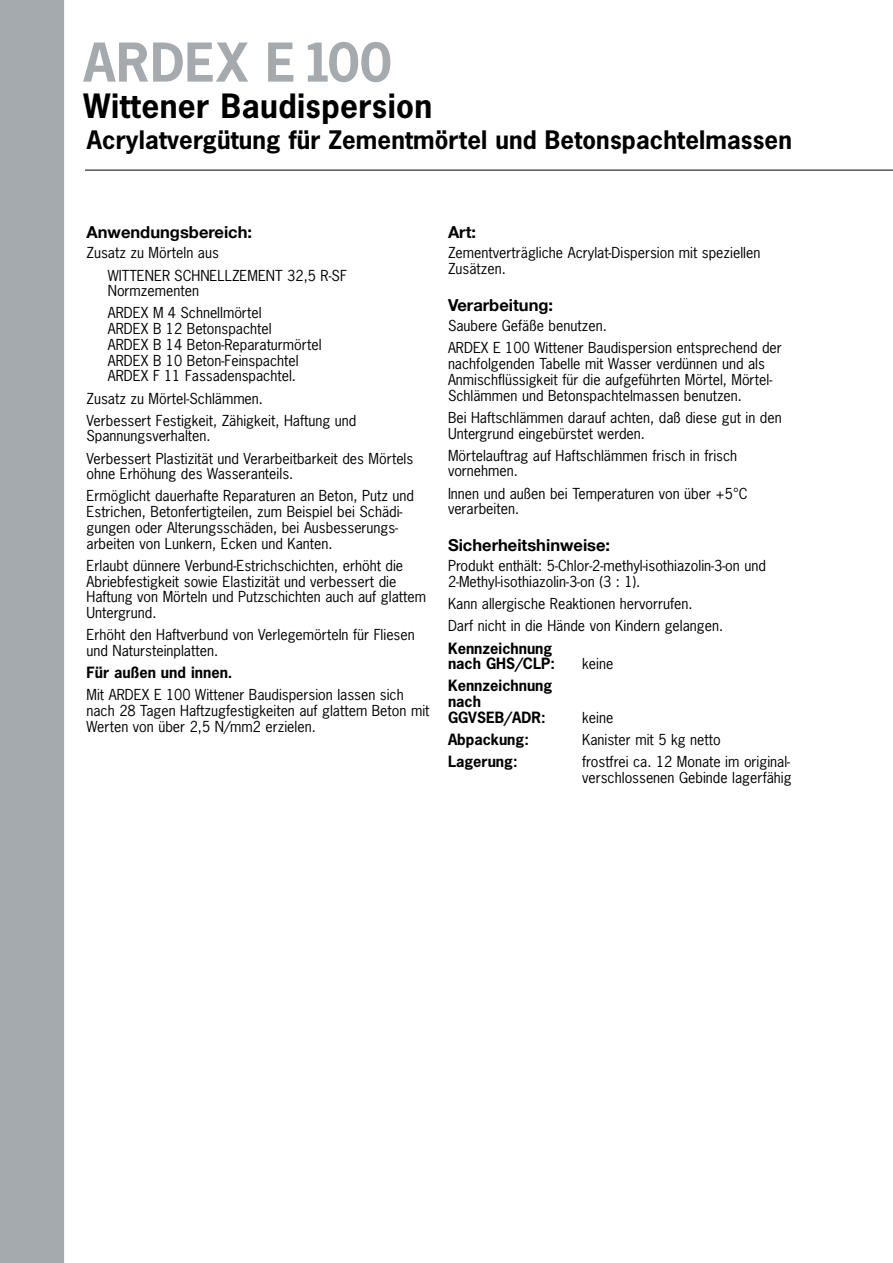
<style>
.page{position:relative;width:893px;height:1263px;background:#fff}
.page>*{position:absolute;margin:0;border:0;box-sizing:border-box;transform-origin:0 0}
.t1{font:700 50.25px "News Gothic";letter-spacing:.02em;color:#a5aaae}
.t2{font:700 31.5px "News Gothic";letter-spacing:.01em;color:#000}
.t3{font:700 24px "News Gothic";letter-spacing:.005em;color:#000}
.t4{font:700 16.5px "Helvetica Neue";color:#000}
.t5{font:700 14.7px/15.8px "News Gothic";color:#000}
.t6{font:14.25px/15.8px "News Gothic";color:#000}
</style>
<div class="page">
<div style="left:0;top:0;width:64px;height:1263px;background:#a5aaae"></div>
<hr style="left:85px;top:170px;width:808px;height:1px;background:#000">
<h1 class="t1" style="left:84px;top:35px;width:309px">ARDEX E100</h1>
<h2 class="t2" style="left:84px;top:88px;width:350px">Wittener Baudispersion</h2>
<h3 class="t3" style="left:87px;top:127px;width:706px">Acrylatvergütung für Zementmörtel und Betonspachtelmassen</h3>
<p class="t4" style="left:87px;top:222px;width:167px">Anwendungsbereich:</p>
<p class="t6" style="left:108px;top:242px;width:241px;line-height:22.2px;text-indent:-21px">Zusatz zu Mörteln aus<br>WITTENER SCHNELLZEMENT 32,5 R-SF</p>
<p class="t6" style="left:108px;top:280px;width:155px;line-height:22.2px">Normzementen<br>ARDEX M 4 Schnellmörtel</p>
<p class="t6" style="left:108px;top:321px;width:215px">ARDEX B 12 Betonspachtel<br>ARDEX B 14 Beton-Reparaturmörtel<br>ARDEX B 10 Beton-Feinspachtel<br>ARDEX F 11 Fassadenspachtel.</p>
<p class="t6" style="left:87px;top:387px;width:271px;line-height:22.2px">Zusatz zu Mörtel-Schlämmen.<br>Verbessert Festigkeit, Zähigkeit, Haftung und</p>
<p class="t6" style="left:87px;top:425px;width:328px;line-height:22.2px">Spannungsverhalten.<br>Verbessert Plastizität und Verarbeitbarkeit des Mörtels</p>
<p class="t6" style="left:87px;top:463px;width:329px;line-height:22.2px">ohne Erhöhung des Wasseranteils.<br>Ermöglicht dauerhafte Reparaturen an Beton, Putz und</p>
<p class="t6" style="left:87px;top:504px;width:317px">Estrichen, Betonfertigteilen, zum Beispiel bei Schädi&shy;gungen oder Alterungsschäden, bei Ausbesserungs&shy;arbeiten von Lunkern, Ecken und Kanten.</p>
<p class="t6" style="left:87px;top:558px;width:341px">Erlaubt dünnere Verbund-Estrichschichten, erhöht die Abriebfestigkeit sowie Elastizität und verbessert die Haftung von Mörteln und Putzschichten auch auf glattem Untergrund.</p>
<p class="t6" style="left:87px;top:627px;width:330px">Erhöht den Haftverbund von Verlegemörteln für Fliesen und Natursteinplatten.</p>
<p class="t5" style="left:87px;top:665px;width:147px">Für außen und innen.</p>
<p class="t6" style="left:87px;top:687px;width:344px">Mit ARDEX E 100 Wittener Baudispersion lassen sich nach 28 Tagen Haftzugfestigkeiten auf glattem Beton mit<br>Werten von über 2,5 N/mm2 erzielen.</p>
<p class="t4" style="left:448px;top:222px;width:30px">Art:</p>
<p class="t6" style="left:448px;top:246px;width:314px">Zementverträgliche Acrylat-Dispersion mit speziellen<br>Zusätzen.</p>
<p class="t4" style="left:448px;top:295px;width:107px">Verarbeitung:</p>
<p class="t6" style="left:448px;top:315px;width:335px;line-height:22.2px">Saubere Gefäße benutzen.<br>ARDEX E 100 Wittener Baudispersion entsprechend der</p>
<p class="t6" style="left:448px;top:356px;width:326px">nachfolgenden Tabelle mit Wasser verdünnen und als<br>Anmischflüssigkeit für die aufgeführten Mörtel, Mörtel-<br>Schlämmen und Betonspachtelmassen benutzen.</p>
<p class="t6" style="left:448px;top:410px;width:335px">Bei Haftschlämmen darauf achten, daß diese gut in den<br>Untergrund eingebürstet werden.</p>
<p class="t6" style="left:448px;top:448px;width:291px">Mörtelauftrag auf Haftschlämmen frisch in frisch vornehmen.</p>
<p class="t6" style="left:448px;top:486px;width:301px">Innen und außen bei Temperaturen von über +5°C verarbeiten.</p>
<p class="t4" style="left:448px;top:535px;width:164px">Sicherheitshinweise:</p>
<p class="t6" style="left:448px;top:559px;width:319px">Produkt enthält: 5-Chlor-2-methyl-isothiazolin-3-on und<br>2-Methyl-isothiazolin-3-on (3 : 1).</p>
<p class="t6" style="left:448px;top:593px;width:277px;line-height:22.2px">Kann allergische Reaktionen hervorrufen.<br>Darf nicht in die Hände von Kindern gelangen.</p>
<p class="t5" style="left:448px;top:641px;width:109px">Kennzeichnung nach GHS/CLP:</p>
<p class="t6" style="left:582px;top:656px;width:33px">keine</p>
<p class="t5" style="left:448px;top:678px;width:106px">Kennzeichnung nach<br>GGVSEB/ADR:</p>
<p class="t6" style="left:582px;top:710px;width:33px">keine</p>
<p class="t5" style="left:448px;top:732px;width:82px">Abpackung:</p>
<p class="t6" style="left:582px;top:732px;width:140px">Kanister mit 5 kg netto</p>
<p class="t5" style="left:448px;top:754px;width:71px">Lagerung:</p>
<p class="t6" style="left:582px;top:754px;width:211px">frostfrei ca. 12 Monate im original&shy;verschlossenen Gebinde lagerfähig</p>
</div>
